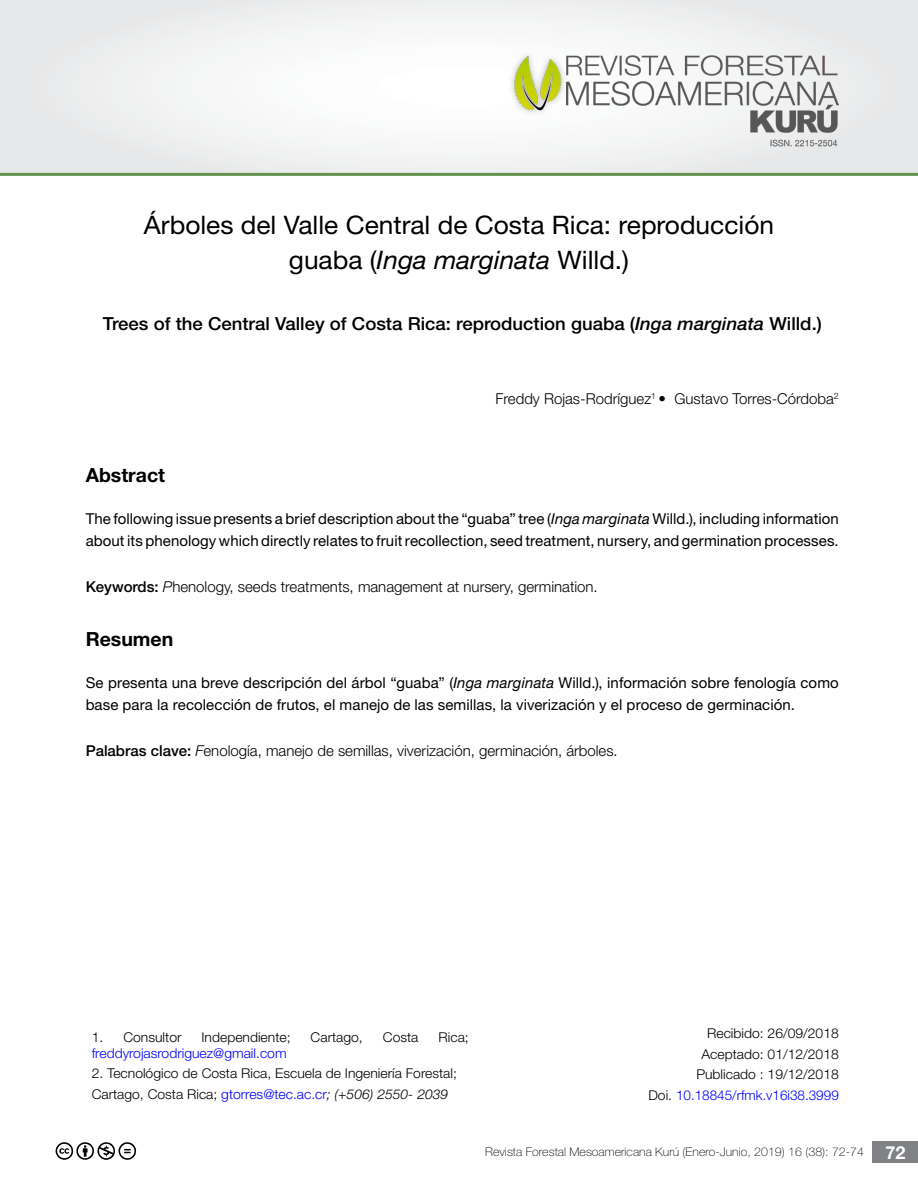
<style>
.page{position:relative;width:918px;height:1188px;background:#fff}
.page>*{position:absolute;margin:0;border:0;box-sizing:border-box;transform-origin:0 0}
.t1{font:25.5px/34.8px "Helvetica Neue LT Std";color:#000;text-align:center}
.t2{font:700 19.5px "Helvetica Neue LT Std";color:#000}
.t3{font:500 18px "Helvetica Neue LT Std";color:#000}
.t4{font:15px/22.6px "Helvetica Neue LT Std";letter-spacing:.005em;color:#000}
.t5{font:300 15px "Helvetica Neue LT Std";color:#000}
.t6{font:300 13.5px/20.4px "Helvetica Neue LT Std";color:#000}
.t7{font:300 13.5px "Helvetica Neue LT Std";color:#00f}
.t8{font:100 12px "Helvetica Neue LT Std";color:#000}
.s1{font-style:italic}
.s2{font-weight:500}
.s3{color:#00f}
.s4{font-weight:700;font-size:18px;color:#fff}
</style>
<div class="page">
<hr style="left:0;top:173px;width:918px;height:3px;background:#62924e">
<div style="left:873px;top:1142px;width:45px;height:21px;background:#808285"></div>
<svg style="left:55px;top:1142px;width:81px;height:18px"></svg>
<img style="left:505px;top:46px;width:334px;height:102px">
<h1 class="t1" style="left:144px;top:207px;width:632px">Árboles del Valle Central de Costa Rica: reproducción guaba (<span class="s1">Inga marginata</span> Willd.)</h1>
<p class="t3" style="left:103px;top:313px;width:721px">Trees of the Central Valley of Costa Rica: reproduction guaba (<span class="s1">Inga marginata</span> Willd.)</p>
<p class="t5" style="left:495px;top:390px;width:345px">Freddy Rojas-Rodríguez<sup>1</sup> • Gustavo Torres-Córdoba<sup>2</sup></p>
<h2 class="t2" style="left:86px;top:463px;width:81px">Abstract</h2>
<p class="t4" style="left:86px;top:507px;width:755px">The following issue presents a brief description about the “guaba” tree (<span class="s1">Inga marginata</span> Willd.), including information about its phenology which directly relates to fruit recollection, seed treatment, nursery, and germination processes.</p>
<p class="t5" style="left:86px;top:578px;width:514px"><span class="s2">Keywords:</span> <span class="s1">P</span>henology, seeds treatments, management at nursery, germination.</p>
<h2 class="t2" style="left:86px;top:627px;width:89px">Resumen</h2>
<p class="t4" style="left:86px;top:671px;width:755px">Se presenta una breve descripción del árbol “guaba” (<span class="s1">Inga marginata</span> Willd.), información sobre fenología como base para la recolección de frutos, el manejo de las semillas, la viverización y el proceso de germinación.</p>
<p class="t5" style="left:86px;top:742px;width:534px"><span class="s2">Palabras clave:</span> <span class="s1">F</span>enología, manejo de semillas, viverización, germinación, árboles.</p>
<p class="t6" style="left:92px;top:1026px;width:91px">1. Consultor</p>
<p class="t6" style="left:202px;top:1026px;width:91px">Independiente;</p>
<p class="t6" style="left:311px;top:1026px;width:54px">Cartago,</p>
<p class="t6" style="left:383px;top:1026px;width:37px">Costa</p>
<p class="t6" style="left:439px;top:1026px;width:32px">Rica;</p>
<p class="t7" style="left:92px;top:1045px;width:196px">freddyrojasrodriguez@gmail.com</p>
<p class="t6" style="left:92px;top:1063px;width:367px">2. Tecnológico de Costa Rica, Escuela de Ingeniería Forestal;<br>Cartago, Costa Rica; <span class="s3">gtorres@tec.ac.cr</span><span class="s1">; (+506) 2550- 2039</span></p>
<p class="t6" style="left:648px;top:1023px;width:192px;text-align:right">Recibido: 26/09/2018<br>Aceptado: 01/12/2018<br>Publicado : 19/12/2018<br>Doi. <span class="s3">10.18845/rfmk.v16i38.3999</span></p>
<p class="t8" style="left:485px;top:1145px;width:422px">Revista Forestal Mesoamericana Kurú (Enero-Junio, 2019) 16 (38): 72-74 <span class="s4">72</span></p>
</div>
